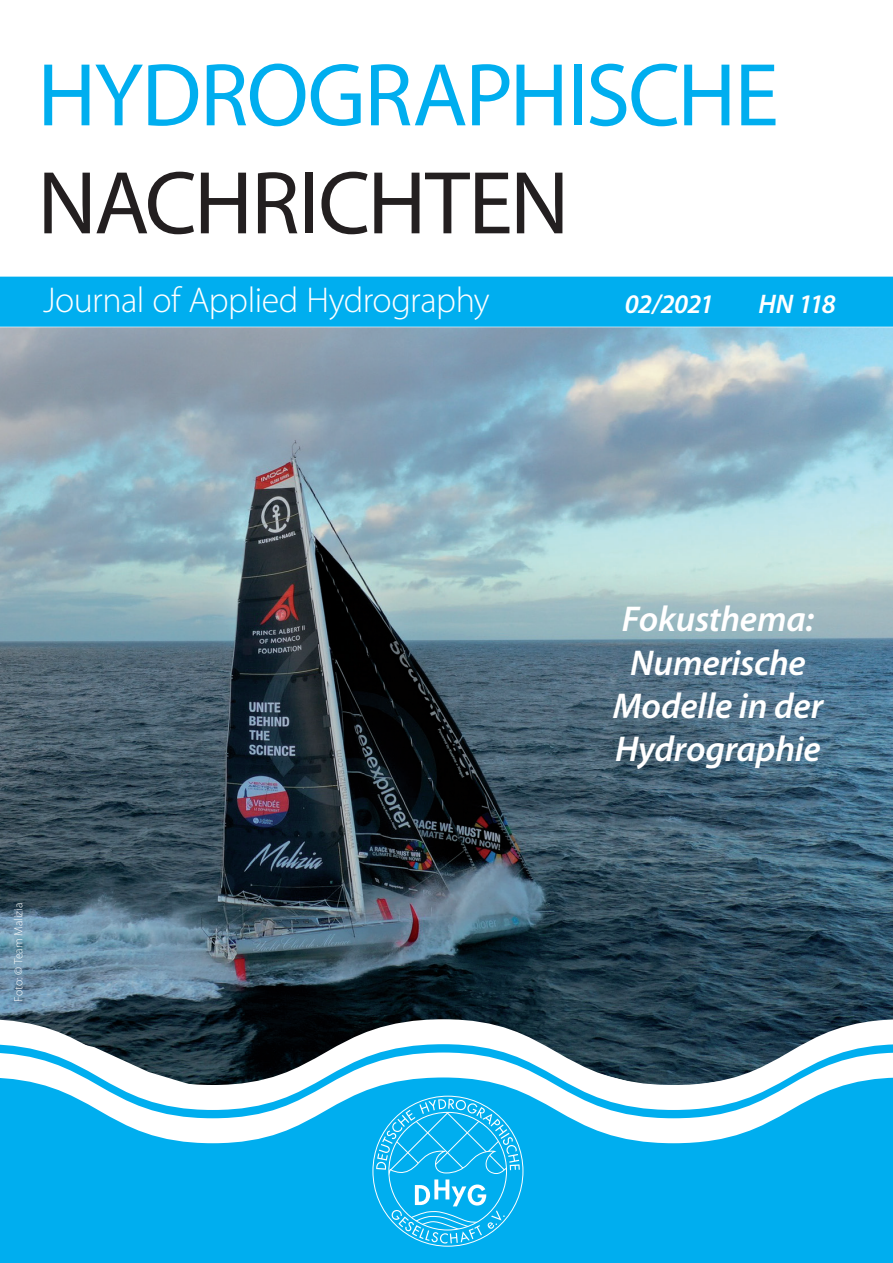
<style>
.page{position:relative;width:893px;height:1263px;background:#fff}
.page>*{position:absolute;margin:0;border:0;box-sizing:border-box;transform-origin:0 0}
.t1{font:90px "Myriad Pro";letter-spacing:-.02em;color:#00aeef}
.t2{font:90px "Myriad Pro";letter-spacing:-.025em;color:#231f20}
.t3{font:italic 600 36px/43.2px "Myriad Pro";letter-spacing:-.005em;color:#fff;text-align:center}
.t4{font:300 36px "Myriad Pro";letter-spacing:-.015em;color:#fff}
.t5{font:italic 600 27px "Myriad Pro";letter-spacing:-.03em;color:#fff}
.t6{font:300 12px "Myriad Pro";color:#fff}
</style>
<div class="page">
<img style="left:0;top:327px;width:893px;height:692px">
<div style="left:0;top:1143px;width:893px;height:120px;background:#00aeef"></div>
<svg style="left:0;top:1019px;width:893px;height:33px"></svg>
<svg style="left:0;top:1052px;width:893px;height:91px"></svg>
<svg style="left:372px;top:1095px;width:152px;height:152px;background:#21b8f0"></svg>
<div style="left:0;top:277px;width:893px;height:50px;background:#00aeef"></div>
<h1 class="t1" style="left:38px;top:40px;width:743px">HYDROGRAPHISCHE</h1>
<h1 class="t2" style="left:38px;top:148px;width:533px">NACHRICHTEN</h1>
<p class="t4" style="left:43px;top:279px;width:448px">Journal of Applied Hydrography</p>
<p class="t5" style="left:625px;top:286px;width:90px">02/2021</p>
<p class="t5" style="left:758px;top:286px;width:79px">HN 118</p>
<p class="t6" style="left:11px;top:1001px;width:100px;rotate:-90deg">Foto: © Team Malizia</p>
<p class="t3" style="left:613px;top:597px;width:212px">Fokusthema:<br>Numerische<br>Modelle in der<br>Hydrographie</p>
</div>
